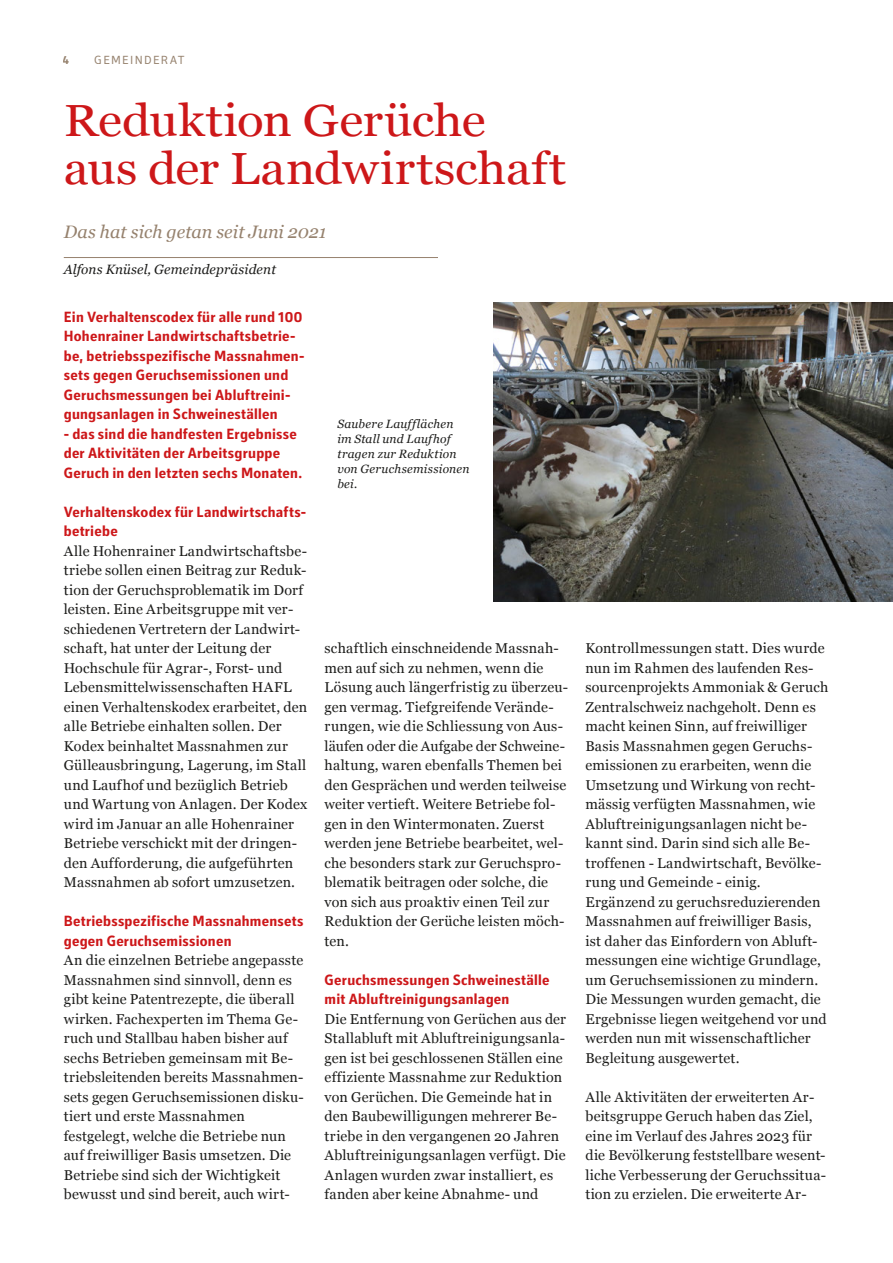
<style>
.page{position:relative;width:893px;height:1263px;background:#fff}
.page>*{position:absolute;margin:0;border:0;box-sizing:border-box;transform-origin:0 0}
.Titel_30{font:45px "Georgia";letter-spacing:-.005em;color:#cd1719;scale:1.1 1}
.Lead_12_16{font:italic 18px "Georgia";color:#96826e}
.Zwischentitel_10_13{font:700 15px/19.5px "Secca Std Demo";letter-spacing:.015em;color:#cd1719}
.Grundtext_links_9_5{font:14.25px/19.5px "Georgia";letter-spacing:.015em;color:#1d1d1b}
.Autor_9{font:italic 13.5px "Georgia";letter-spacing:.01em;color:#1d1d1b}
.Bildlegende_8_10{font:italic 12px/15px "Georgia";letter-spacing:.02em;color:#1d1d1b}
.t1{font:12px "Secca Std Demo";letter-spacing:.11em;color:#96826e}
.t2{font:700 12px "Secca Std Demo";color:#96826e}
</style>
<div class="page">
<hr style="left:64px;top:257px;width:374px;height:1px;background:#96826e">
<img style="left:494px;top:302px;width:399px;height:299px">
<p class="t2" style="left:62px;top:53px;width:8px">4</p>
<p class="t1" style="left:94px;top:53px;width:92px">GEMEINDERAT</p>
<p class="Titel_30" style="left:64px;top:88px;width:385px">Reduktion Gerüche</p>
<p class="Titel_30" style="left:64px;top:136px;width:458px">aus der Landwirtschaft</p>
<p class="Lead_12_16" style="left:64px;top:218px;width:264px">Das hat sich getan seit Juni 2021</p>
<p class="Autor_9" style="left:64px;top:259px;width:214px">Alfons Knüsel, Gemeindepräsident</p>
<p class="Zwischentitel_10_13" style="left:64px;top:307px;width:242px">Ein Verhaltenscodex für alle rund 100<br>Hohenrainer Landwirtschaftsbetrie&shy;be, betriebsspezifische Massnahmen&shy;sets gegen Geruchsemissionen und Geruchsmessungen bei Abluftreini&shy;gungsanlagen in Schweineställen</p>
<p class="Zwischentitel_10_13" style="left:64px;top:424px;width:240px">- das sind die handfesten Ergebnisse der Aktivitäten der Arbeitsgruppe<br>Geruch in den letzten sechs Monaten.</p>
<p class="Zwischentitel_10_13" style="left:64px;top:502px;width:244px">Verhaltenskodex für Landwirtschafts&shy;betriebe</p>
<p class="Grundtext_links_9_5" style="left:64px;top:540px;width:245px">Alle Hohenrainer Landwirtschaftsbe&shy;triebe sollen einen Beitrag zur Reduk&shy;tion der Geruchsproblematik im Dorf leisten. Eine Arbeitsgruppe mit ver&shy;schiedenen Vertretern der Landwirt&shy;schaft, hat unter der Leitung der Hochschule für Agrar-, Forst- und Lebensmittelwissenschaften HAFL einen Verhaltenskodex erarbeitet, den alle Betriebe einhalten sollen. Der Kodex beinhaltet Massnahmen zur Gülleausbringung, Lagerung, im Stall und Laufhof und bezüglich Betrieb und Wartung von Anlagen. Der Kodex wird im Januar an alle Hohenrainer Betriebe verschickt mit der dringen&shy;den Aufforderung, die aufgeführten Massnahmen ab sofort umzusetzen.</p>
<p class="Zwischentitel_10_13" style="left:64px;top:912px;width:241px">Betriebsspezifische Massnahmensets gegen Geruchsemissionen</p>
<p class="Grundtext_links_9_5" style="left:64px;top:950px;width:241px">An die einzelnen Betriebe angepasste Massnahmen sind sinnvoll, denn es gibt keine Patentrezepte, die überall wirken. Fachexperten im Thema Ge&shy;ruch und Stallbau haben bisher auf sechs Betrieben gemeinsam mit Be&shy;triebsleitenden bereits Massnahmen&shy;sets gegen Geruchsemissionen disku&shy;tiert und erste Massnahmen festgelegt, welche die Betriebe nun auf freiwilliger Basis umsetzen. Die Betriebe sind sich der Wichtigkeit bewusst und sind bereit, auch wirt-</p>
<p class="Bildlegende_8_10" style="left:337px;top:416px;width:118px">Saubere Laufflächen</p>
<p class="Bildlegende_8_10" style="left:337px;top:431px;width:134px">im Stall und Laufhof tragen zur Reduktion von Geruchsemissionen bei.</p>
<p class="Grundtext_links_9_5" style="left:325px;top:638px;width:245px">schaftlich einschneidende Massnah&shy;men auf sich zu nehmen, wenn die Lösung auch längerfristig zu überzeu&shy;gen vermag. Tiefgreifende Verände&shy;rungen, wie die Schliessung von Aus&shy;läufen oder die Aufgabe der Schweine&shy;haltung, waren ebenfalls Themen bei den Gesprächen und werden teilweise weiter vertieft. Weitere Betriebe fol&shy;gen in den Wintermonaten. Zuerst werden jene Betriebe bearbeitet, wel&shy;che besonders stark zur Geruchspro&shy;blematik beitragen oder solche, die von sich aus proaktiv einen Teil zur Reduktion der Gerüche leisten möch&shy;ten.</p>
<p class="Zwischentitel_10_13" style="left:325px;top:970px;width:227px">Geruchsmessungen Schweineställe mit Abluftreinigungsanlagen</p>
<p class="Grundtext_links_9_5" style="left:325px;top:1008px;width:243px">Die Entfernung von Gerüchen aus der Stallabluft mit Abluftreinigungsanla&shy;gen ist bei geschlossenen Ställen eine effiziente Massnahme zur Reduktion von Gerüchen. Die Gemeinde hat in den Baubewilligungen mehrerer Be&shy;triebe in den vergangenen 20 Jahren Abluftreinigungsanlagen verfügt. Die Anlagen wurden zwar installiert, es fanden aber keine Abnahme- und</p>
<p class="Grundtext_links_9_5" style="left:585px;top:638px;width:245px">Kontrollmessungen statt. Dies wurde nun im Rahmen des laufenden Res&shy;sourcenprojekts Ammoniak &amp; Geruch Zentralschweiz nachgeholt. Denn es macht keinen Sinn, auf freiwilliger Basis Massnahmen gegen Geruchs&shy;emissionen zu erarbeiten, wenn die Umsetzung und Wirkung von recht&shy;mässig verfügten Massnahmen, wie Abluftreinigungsanlagen nicht be&shy;kannt sind. Darin sind sich alle Be&shy;troffenen - Landwirtschaft, Bevölke&shy;rung und Gemeinde - einig.</p>
<p class="Grundtext_links_9_5" style="left:585px;top:891px;width:243px">Ergänzend zu geruchsreduzierenden Massnahmen auf freiwilliger Basis, ist daher das Einfordern von Abluft&shy;messungen eine wichtige Grundlage, um Geruchsemissionen zu mindern.<br>Die Messungen wurden gemacht, die Ergebnisse liegen weitgehend vor und werden nun mit wissenschaftlicher Begleitung ausgewertet.</p>
<p class="Grundtext_links_9_5" style="left:585px;top:1086px;width:242px">Alle Aktivitäten der erweiterten Ar&shy;beitsgruppe Geruch haben das Ziel, eine im Verlauf des Jahres 2023 für die Bevölkerung feststellbare wesent&shy;liche Verbesserung der Geruchssitua&shy;tion zu erzielen. Die erweiterte Ar-</p>
</div>
